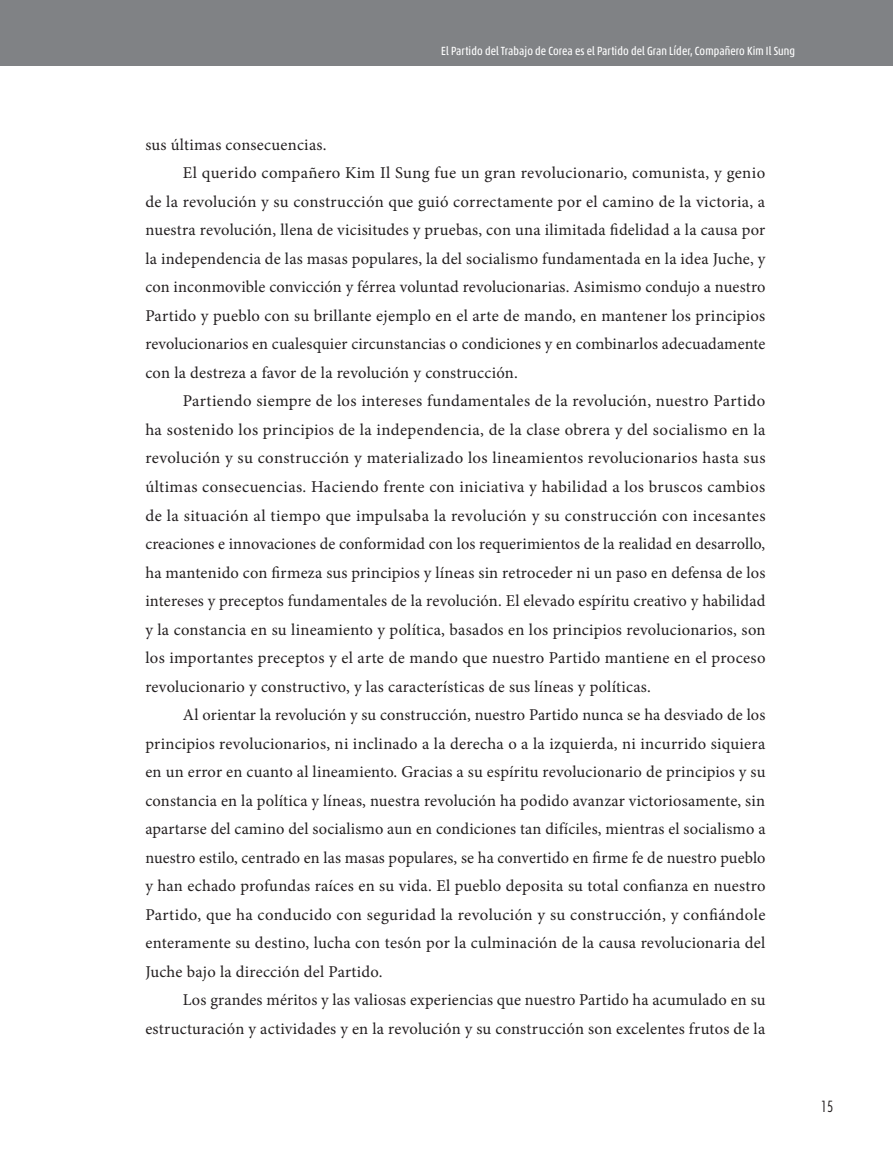
<style>
.page{position:relative;width:893px;height:1157px;background:#fff}
.page>*{position:absolute;margin:0;border:0;box-sizing:border-box;transform-origin:0 0}
.t1{font:16.5px "Minion Pro";letter-spacing:.015em;color:#231f20}
.t2{font:300 condensed 15px "Futura Std";color:#231f20}
.t3{font:condensed 12px "Akko Pro";letter-spacing:.01em;color:#fff}
</style>
<div class="page">
<div style="left:0;top:0;width:893px;height:66px;background:#808285"></div>
<p class="t3" style="left:441px;top:43px;width:356px">El Partido del Trabajo de Corea es el Partido del Gran Líder, Compañero Kim Il Sung</p>
<p class="t1" style="left:145px;top:133px;width:183px">sus últimas consecuencias.</p>
<p class="t1" style="left:183px;top:162px;width:584px">El querido compañero Kim Il Sung fue un gran revolucionario, comunista, y genio</p>
<p class="t1" style="left:145px;top:190px;width:621px">de la revolución y su construcción que guió correctamente por el camino de la victoria, a</p>
<p class="t1" style="left:145px;top:219px;width:622px">nuestra revolución, llena de vicisitudes y pruebas, con una ilimitada fidelidad a la causa por</p>
<p class="t1" style="left:145px;top:247px;width:622px">la independencia de las masas populares, la del socialismo fundamentada en la idea Juche, y</p>
<p class="t1" style="left:145px;top:276px;width:621px">con inconmovible convicción y férrea voluntad revolucionarias. Asimismo condujo a nuestro</p>
<p class="t1" style="left:145px;top:304px;width:621px">Partido y pueblo con su brillante ejemplo en el arte de mando, en mantener los principios</p>
<p class="t1" style="left:145px;top:333px;width:621px">revolucionarios en cualesquier circunstancias o condiciones y en combinarlos adecuadamente</p>
<p class="t1" style="left:145px;top:361px;width:374px">con la destreza a favor de la revolución y construcción.</p>
<p class="t1" style="left:183px;top:390px;width:584px">Partiendo siempre de los intereses fundamentales de la revolución, nuestro Partido</p>
<p class="t1" style="left:145px;top:418px;width:622px">ha sostenido los principios de la independencia, de la clase obrera y del socialismo en la</p>
<p class="t1" style="left:145px;top:447px;width:622px">revolución y su construcción y materializado los lineamientos revolucionarios hasta sus</p>
<p class="t1" style="left:145px;top:475px;width:621px">últimas consecuencias. Haciendo frente con iniciativa y habilidad a los bruscos cambios</p>
<p class="t1" style="left:145px;top:504px;width:622px">de la situación al tiempo que impulsaba la revolución y su construcción con incesantes</p>
<p class="t1" style="left:145px;top:532px;width:621px">creaciones e innovaciones de conformidad con los requerimientos de la realidad en desarrollo,</p>
<p class="t1" style="left:145px;top:561px;width:622px">ha mantenido con firmeza sus principios y líneas sin retroceder ni un paso en defensa de los</p>
<p class="t1" style="left:145px;top:589px;width:622px">intereses y preceptos fundamentales de la revolución. El elevado espíritu creativo y habilidad</p>
<p class="t1" style="left:145px;top:618px;width:622px">y la constancia en su lineamiento y política, basados en los principios revolucionarios, son</p>
<p class="t1" style="left:145px;top:646px;width:622px">los importantes preceptos y el arte de mando que nuestro Partido mantiene en el proceso</p>
<p class="t1" style="left:145px;top:675px;width:507px">revolucionario y constructivo, y las características de sus líneas y políticas.</p>
<p class="t1" style="left:183px;top:703px;width:584px">Al orientar la revolución y su construcción, nuestro Partido nunca se ha desviado de los</p>
<p class="t1" style="left:145px;top:732px;width:621px">principios revolucionarios, ni inclinado a la derecha o a la izquierda, ni incurrido siquiera</p>
<p class="t1" style="left:145px;top:760px;width:622px">en un error en cuanto al lineamiento. Gracias a su espíritu revolucionario de principios y su</p>
<p class="t1" style="left:145px;top:789px;width:621px">constancia en la política y líneas, nuestra revolución ha podido avanzar victoriosamente, sin</p>
<p class="t1" style="left:145px;top:817px;width:622px">apartarse del camino del socialismo aun en condiciones tan difíciles, mientras el socialismo a</p>
<p class="t1" style="left:145px;top:846px;width:622px">nuestro estilo, centrado en las masas populares, se ha convertido en firme fe de nuestro pueblo</p>
<p class="t1" style="left:145px;top:874px;width:622px">y han echado profundas raíces en su vida. El pueblo deposita su total confianza en nuestro</p>
<p class="t1" style="left:145px;top:903px;width:622px">Partido, que ha conducido con seguridad la revolución y su construcción, y confiándole</p>
<p class="t1" style="left:145px;top:931px;width:621px">enteramente su destino, lucha con tesón por la culminación de la causa revolucionaria del</p>
<p class="t1" style="left:145px;top:960px;width:239px">Juche bajo la dirección del Partido.</p>
<p class="t1" style="left:183px;top:988px;width:584px">Los grandes méritos y las valiosas experiencias que nuestro Partido ha acumulado en su</p>
<p class="t1" style="left:145px;top:1017px;width:621px">estructuración y actividades y en la revolución y su construcción son excelentes frutos de la</p>
<p class="t2" style="left:821px;top:1097px;width:14px">15</p>
</div>
